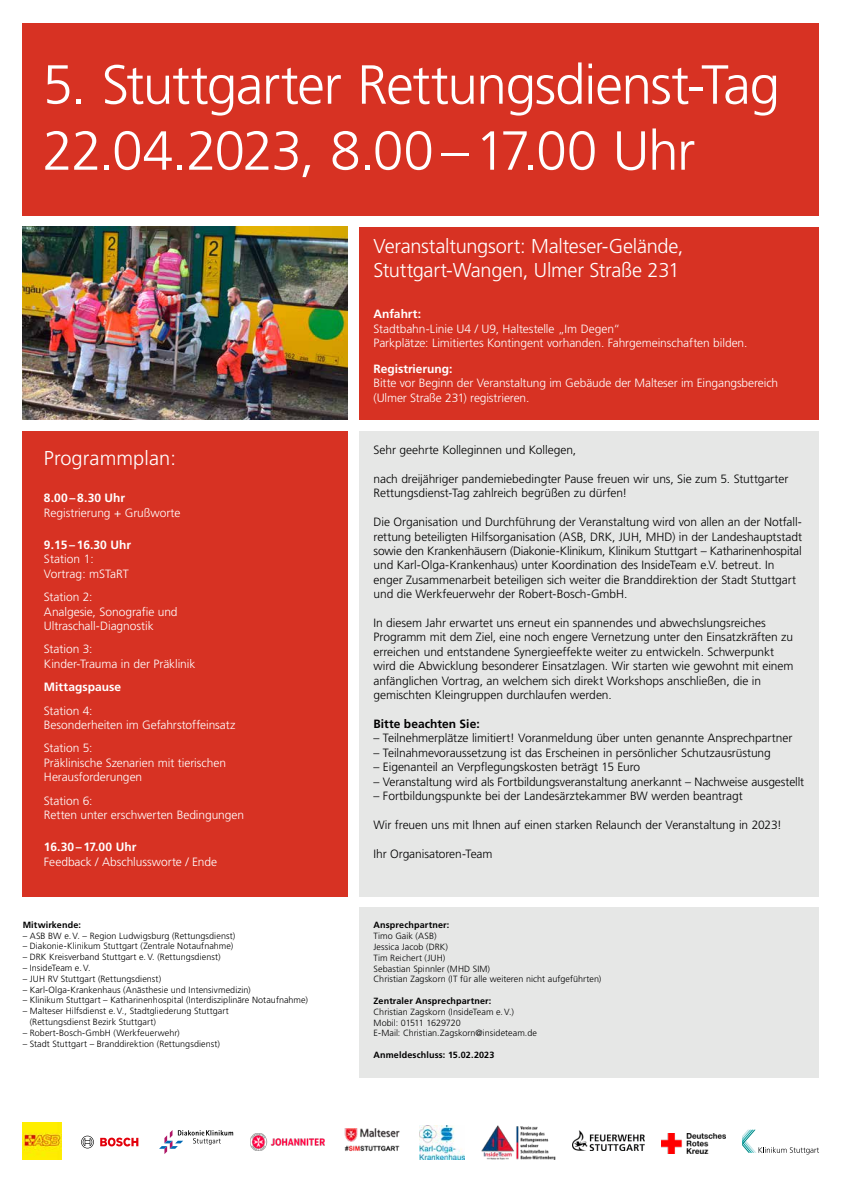
<style>
.page{position:relative;width:842px;height:1191px;background:#fff}
.page>*{position:absolute;margin:0;border:0;box-sizing:border-box;transform-origin:0 0}
.t1{font:300 55px/66px "Frutiger LT Pro";letter-spacing:-.025em;color:#fff}
.t2{font:300 20px/24px "Frutiger LT Pro";letter-spacing:-.015em;color:#fff}
.t3{font:300 20px "Frutiger LT Pro";letter-spacing:.005em;color:#fff}
.t4{font:300 12px/14.4px "Frutiger LT Pro";letter-spacing:-.005em;color:#000}
.t5{font:300 12px/14.4px "Frutiger LT Pro";letter-spacing:-.005em;color:#fff}
.t6{font:700 12px "Frutiger LT Pro";color:#fff}
.t7{font:700 12px "Frutiger LT Pro";letter-spacing:.005em;color:#000}
.t8{font:300 9px/10.8px "Frutiger LT Pro";letter-spacing:.005em;color:#000}
.t9{font:700 9px "Frutiger LT Pro";letter-spacing:.015em;color:#000}
</style>
<div class="page">
<div style="left:23px;top:23px;width:796px;height:192px;background:#d73223"></div>
<svg style="left:742px;top:1129px;width:77px;height:25px"></svg>
<div style="left:23px;top:431px;width:325px;height:465px;background:#d73223"></div>
<div style="left:359px;top:431px;width:460px;height:465px;background:#e6e7e6"></div>
<div style="left:359px;top:227px;width:460px;height:193px;background:#d73223"></div>
<img style="left:23px;top:227px;width:325px;height:193px">
<div style="left:359px;top:907px;width:460px;height:170px;background:#e6e7e6"></div>
<img style="left:23px;top:1122px;width:38px;height:37px">
<svg style="left:100px;top:1137px;width:38px;height:9px"></svg>
<svg style="left:81px;top:1135px;width:13px;height:13px"></svg>
<img style="left:344px;top:1128px;width:56px;height:24px">
<img style="left:419px;top:1125px;width:45px;height:34px">
<img style="left:250px;top:1133px;width:74px;height:17px">
<svg style="left:159px;top:1130px;width:74px;height:24px"></svg>
<img style="left:573px;top:1130px;width:72px;height:20px">
<img style="left:662px;top:1133px;width:63px;height:20px">
<img style="left:481px;top:1125px;width:75px;height:34px">
<h1 class="t1" style="left:43px;top:52px;width:739px">5. Stuttgarter Rettungsdienst-Tag<br>22.04.2023, 8.00 – 17.00 Uhr</h1>
<h2 class="t3" style="left:44px;top:446px;width:133px">Programmplan:</h2>
<p class="t6" style="left:44px;top:491px;width:83px">8.00–8.30 Uhr</p>
<p class="t5" style="left:44px;top:505px;width:138px">Registrierung + Grußworte</p>
<p class="t6" style="left:44px;top:537px;width:89px">9.15–16.30 Uhr</p>
<p class="t5" style="left:44px;top:552px;width:86px">Station 1:<br>Vortrag: mSTaRT</p>
<p class="t5" style="left:44px;top:590px;width:135px">Station 2:<br>Analgesie, Sonografie und<br>Ultraschall-Diagnostik</p>
<p class="t5" style="left:44px;top:642px;width:153px">Station 3:<br>Kinder-Trauma in der Präklinik</p>
<p class="t6" style="left:44px;top:680px;width:79px">Mittagspause</p>
<p class="t5" style="left:44px;top:703px;width:193px">Station 4:<br>Besonderheiten im Gefahrstoffeinsatz</p>
<p class="t5" style="left:44px;top:741px;width:184px">Station 5:<br>Präklinische Szenarien mit tierischen<br>Herausforderungen</p>
<p class="t5" style="left:44px;top:793px;width:202px">Station 6:<br>Retten unter erschwerten Bedingungen</p>
<p class="t6" style="left:44px;top:840px;width:94px">16.30–17.00 Uhr</p>
<p class="t5" style="left:44px;top:854px;width:175px">Feedback / Abschlussworte / Ende</p>
<p class="t9" style="left:23px;top:919px;width:60px">Mitwirkende:</p>
<p class="t8" style="left:23px;top:930px;width:214px">– ASB BW e.V. – Region Ludwigsburg (Rettungsdienst)</p>
<p class="t8" style="left:23px;top:941px;width:212px">– Diakonie-Klinikum Stuttgart (Zentrale Notaufnahme)</p>
<p class="t8" style="left:23px;top:951px;width:199px">– DRK Kreisverband Stuttgart e.V. (Rettungsdienst)</p>
<p class="t8" style="left:23px;top:962px;width:69px">– InsideTeam e.V.</p>
<p class="t8" style="left:23px;top:973px;width:140px">– JUH RV Stuttgart (Rettungsdienst)</p>
<p class="t8" style="left:23px;top:984px;width:230px">– Karl-Olga-Krankenhaus (Anästhesie und Intensivmedizin)</p>
<p class="t8" style="left:23px;top:995px;width:287px">– Klinikum Stuttgart – Katharinenhospital (Interdisziplinäre Notaufnahme)</p>
<p class="t8" style="left:30px;top:1005px;width:200px;text-indent:-7px">– Malteser Hilfsdienst e.V., Stadtgliederung Stuttgart (Rettungsdienst Bezirk Stuttgart)</p>
<p class="t8" style="left:23px;top:1027px;width:159px">– Robert-Bosch-GmbH (Werkfeuerwehr)</p>
<p class="t8" style="left:23px;top:1038px;width:199px">– Stadt Stuttgart – Branddirektion (Rettungsdienst)</p>
<h2 class="t2" style="left:373px;top:234px;width:311px">Veranstaltungsort: Malteser-Gelände,<br>Stuttgart-Wangen, Ulmer Straße 231</h2>
<p class="t6" style="left:373px;top:307px;width:49px">Anfahrt:</p>
<p class="t5" style="left:373px;top:321px;width:375px">Stadtbahn-Linie U4 / U9, Haltestelle „Im Degen“<br>Parkplätze: Limitiertes Kontingent vorhanden. Fahrgemeinschaften bilden.</p>
<p class="t6" style="left:373px;top:362px;width:80px">Registrierung:</p>
<p class="t5" style="left:373px;top:376px;width:406px">Bitte vor Beginn der Veranstaltung im Gebäude der Malteser im Eingangsbereich (Ulmer Straße 231) registrieren.</p>
<p class="t4" style="left:373px;top:443px;width:204px">Sehr geehrte Kolleginnen und Kollegen,</p>
<p class="t4" style="left:373px;top:472px;width:416px">nach dreijähriger pandemiebedingter Pause freuen wir uns, Sie zum 5. Stuttgarter<br>Rettungsdienst-Tag zahlreich begrüßen zu dürfen!</p>
<p class="t4" style="left:373px;top:515px;width:430px">Die Organisation und Durchführung der Veranstaltung wird von allen an der Notfall&shy;rettung beteiligten Hilfsorganisation (ASB, DRK, JUH, MHD) in der Landeshauptstadt sowie den Krankenhäusern (Diakonie-Klinikum, Klinikum Stuttgart – Katharinenhospital und Karl-Olga-Krankenhaus) unter Koordination des InsideTeam e.V. betreut. In enger Zusammenarbeit beteiligen sich weiter die Branddirektion der Stadt Stuttgart und die Werkfeuerwehr der Robert-Bosch-GmbH.</p>
<p class="t4" style="left:373px;top:616px;width:421px">In diesem Jahr erwartet uns erneut ein spannendes und abwechslungsreiches Programm mit dem Ziel, eine noch engere Vernetzung unter den Einsatzkräften zu erreichen und entstandene Synergieeffekte weiter zu entwickeln. Schwerpunkt wird die Abwicklung besonderer Einsatzlagen. Wir starten wie gewohnt mit einem anfänglichen Vortrag, an welchem sich direkt Workshops anschließen, die in gemischten Kleingruppen durchlaufen werden.</p>
<p class="t7" style="left:373px;top:716px;width:108px">Bitte beachten Sie:</p>
<p class="t4" style="left:373px;top:731px;width:420px">– Teilnehmerplätze limitiert! Voranmeldung über unten genannte Ansprechpartner</p>
<p class="t4" style="left:373px;top:745px;width:399px">– Teilnahmevoraussetzung ist das Erscheinen in persönlicher Schutzausrüstung</p>
<p class="t4" style="left:373px;top:760px;width:268px">– Eigenanteil an Verpflegungskosten beträgt 15 Euro</p>
<p class="t4" style="left:373px;top:774px;width:432px">– Veranstaltung wird als Fortbildungsveranstaltung anerkannt – Nachweise ausgestellt</p>
<p class="t4" style="left:373px;top:788px;width:371px">– Fortbildungspunkte bei der Landesärztekammer BW werden beantragt</p>
<p class="t4" style="left:373px;top:817px;width:410px">Wir freuen uns mit Ihnen auf einen starken Relaunch der Veranstaltung in 2023!</p>
<p class="t4" style="left:373px;top:846px;width:121px">Ihr Organisatoren-Team</p>
<p class="t9" style="left:373px;top:920px;width:77px">Ansprechpartner:</p>
<p class="t8" style="left:373px;top:930px;width:229px">Timo Gaik (ASB)<br>Jessica Jacob (DRK)<br>Tim Reichert (JUH)<br>Sebastian Spinnler (MHD SIM)<br>Christian Zagskorn (IT für alle weiteren nicht aufgeführten)</p>
<p class="t9" style="left:373px;top:995px;width:119px">Zentraler Ansprechpartner:</p>
<p class="t8" style="left:373px;top:1006px;width:165px">Christian Zagskorn (InsideTeam e.V.)<br>Mobil: 01511 1629720<br>E-Mail: Christian.Zagskorn@insideteam.de</p>
<p class="t9" style="left:373px;top:1049px;width:122px">Anmeldeschluss: 15.02.2023</p>
</div>
